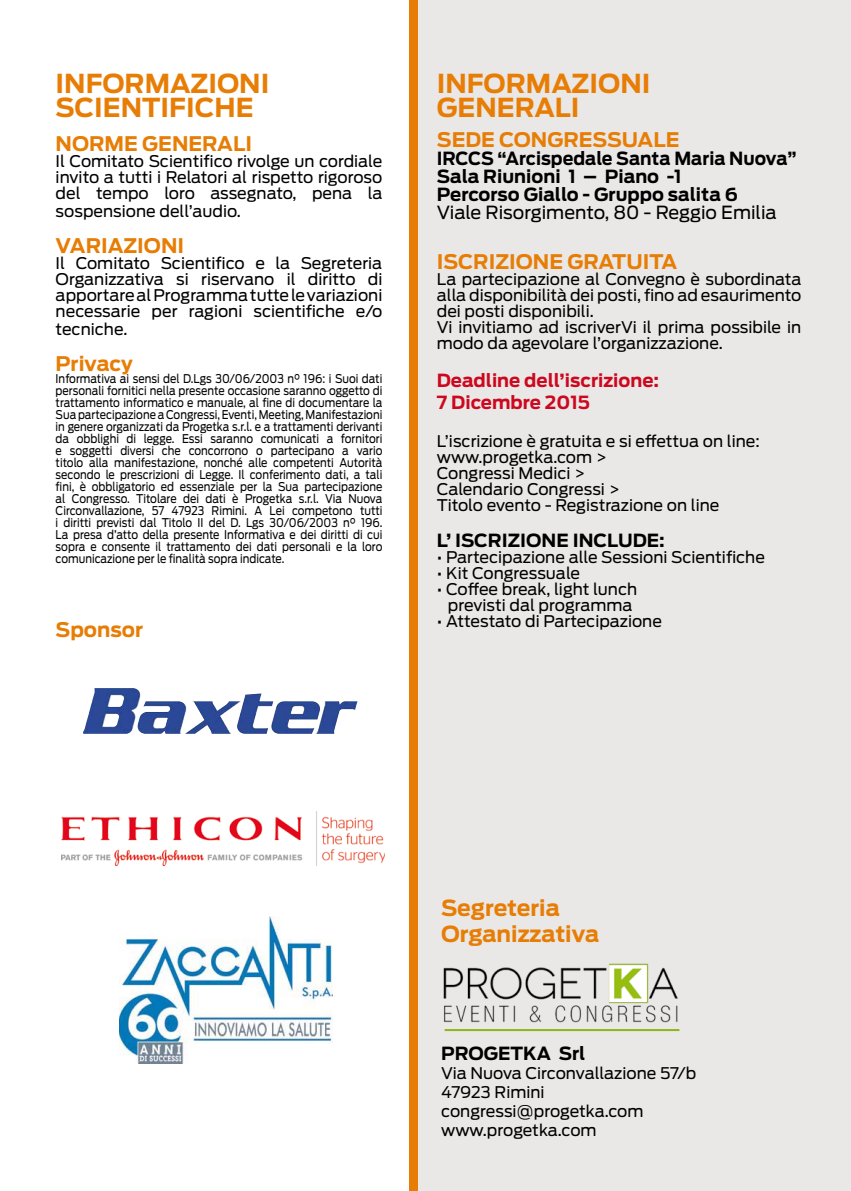
<style>
.page{position:relative;width:851px;height:1191px;background:#fff}
.page>*{position:absolute;margin:0;border:0;box-sizing:border-box;transform-origin:0 0}
.t1{font:700 26px/24px "Antenna";color:#e77d04}
.t2{font:700 22px/26.4px "Antenna";color:#e77d04}
.t3{font:700 20px "Antenna";color:#e77d04}
.t4{font:700 18px/18px "Antenna";color:#000;scale:.96 1}
.t5{font:700 18px/22px "Antenna";color:#cd071e}
.t6{font:18px "Antenna";color:#000}
.t7{font:700 18px "Antenna";color:#000}
.t8{font:16px/16px "Antenna";color:#000}
.t9{font:12px/12px "Antenna";color:#000;text-align:justify;scale:.88 1}
</style>
<div class="page">
<div style="left:409px;top:0;width:29px;height:1191px;background:#e77d04"></div>
<div style="left:418px;top:0;width:432px;height:1191px;background:#eae8e7"></div>
<img style="left:443px;top:963px;width:235px;height:60px">
<img style="left:609px;top:965px;width:37px;height:36px">
<hr style="left:444px;top:1029px;width:235px;height:2px;background:#8db517">
<img style="left:119px;top:917px;width:213px;height:146px">
<img style="left:83px;top:688px;width:58px;height:46px">
<img style="left:61px;top:811px;width:324px;height:54px">
<h1 class="t1" style="left:56px;top:73px;width:215px">INFORMAZIONI<br>SCIENTIFICHE</h1>
<h3 class="t3" style="left:56px;top:135px;width:198px">NORME GENERALI</h3>
<h3 class="t8" style="left:56px;top:154px;width:328px;text-align:justify">Il Comitato Scientifico rivolge un cordiale invito a tutti i Relatori al rispetto rigoroso del tempo loro assegnato, pena la</h3>
<h3 class="t8" style="left:56px;top:204px;width:187px">sospensione dell’audio.</h3>
<h3 class="t3" style="left:56px;top:237px;width:130px">VARIAZIONI</h3>
<h3 class="t8" style="left:56px;top:256px;width:328px;text-align:justify">Il Comitato Scientifico e la Segreteria Organizzativa si riservano il diritto di apportare al Programma tutte le variazioni necessarie per ragioni scientifiche e/o</h3>
<h3 class="t8" style="left:56px;top:322px;width:73px">tecniche.</h3>
<h3 class="t3" style="left:56px;top:355px;width:79px">Privacy</h3>
<p class="t9" style="left:56px;top:373px;width:373px">Informativa ai sensi del D.Lgs 30/06/2003 n° 196: i Suoi dati personali fornitici nella presente occasione saranno oggetto di trattamento informatico e manuale, al fine di documentare la Sua partecipazione a Congressi, Eventi, Meeting, Manifestazioni in genere organizzati da Progetka s.r.l. e a trattamenti derivanti da obblighi di legge. Essi saranno comunicati a fornitori e soggetti diversi che concorrono o partecipano a vario titolo alla manifestazione, nonché alle competenti Autorità secondo le prescrizioni di Legge. Il conferimento dati, a tali fini, è obbligatorio ed essenziale per la Sua partecipazione al Congresso. Titolare dei dati è Progetka s.r.l. Via Nuova Circonvallazione, 57 47923 Rimini. A Lei competono tutti i diritti previsti dal Titolo II del D. Lgs 30/06/2003 n° 196.<br>La presa d’atto della presente Informativa e dei diritti di cui sopra e consente il trattamento dei dati personali e la loro comunicazione per le finalità sopra indicate.</p>
<h3 class="t3" style="left:56px;top:621px;width:89px">Sponsor</h3>
<h1 class="t1" style="left:437px;top:73px;width:215px">INFORMAZIONI<br>GENERALI</h1>
<h3 class="t3" style="left:437px;top:131px;width:244px">SEDE CONGRESSUALE</h3>
<h3 class="t4" style="left:437px;top:150px;width:376px">IRCCS “Arcispedale Santa Maria Nuova”<br>Sala Riunioni 1 – Piano -1<br>Percorso Giallo - Gruppo salita 6</h3>
<h3 class="t6" style="left:437px;top:205px;width:341px">Viale Risorgimento, 80 - Reggio Emilia</h3>
<h3 class="t3" style="left:437px;top:253px;width:242px">ISCRIZIONE GRATUITA</h3>
<h3 class="t8" style="left:437px;top:272px;width:366px">La partecipazione al Convegno è subordinata alla disponibilità dei posti, fino ad esaurimento dei posti disponibili.<br>Vi invitiamo ad iscriverVi il prima possibile in modo da agevolare l’organizzazione.</h3>
<h3 class="t5" style="left:437px;top:370px;width:224px">Deadline dell’iscrizione:<br>7 Dicembre 2015</h3>
<h3 class="t8" style="left:437px;top:434px;width:324px">L’iscrizione è gratuita e si effettua on line: www.progetka.com &gt;<br>Congressi Medici &gt;<br>Calendario Congressi &gt;<br>Titolo evento - Registrazione on line</h3>
<h3 class="t7" style="left:437px;top:533px;width:229px">L’ ISCRIZIONE INCLUDE:</h3>
<h3 class="t8" style="left:437px;top:550px;width:329px">• Partecipazione alle Sessioni Scientifiche</h3>
<h3 class="t8" style="left:437px;top:566px;width:145px">• Kit Congressuale</h3>
<h3 class="t8" style="left:437px;top:582px;width:202px;text-align:center">• Coffee break, light lunch previsti dal programma</h3>
<h3 class="t8" style="left:437px;top:614px;width:227px">• Attestato di Partecipazione</h3>
<h2 class="t2" style="left:441px;top:895px;width:159px">Segreteria<br>Organizzativa</h2>
<h3 class="t7" style="left:441px;top:1045px;width:146px">PROGETKA Srl</h3>
<h3 class="t8" style="left:441px;top:1064px;width:256px;line-height:19.2px">Via Nuova Circonvallazione 57/b<br>47923 Rimini congressi@progetka.com www.progetka.com</h3>
</div>
